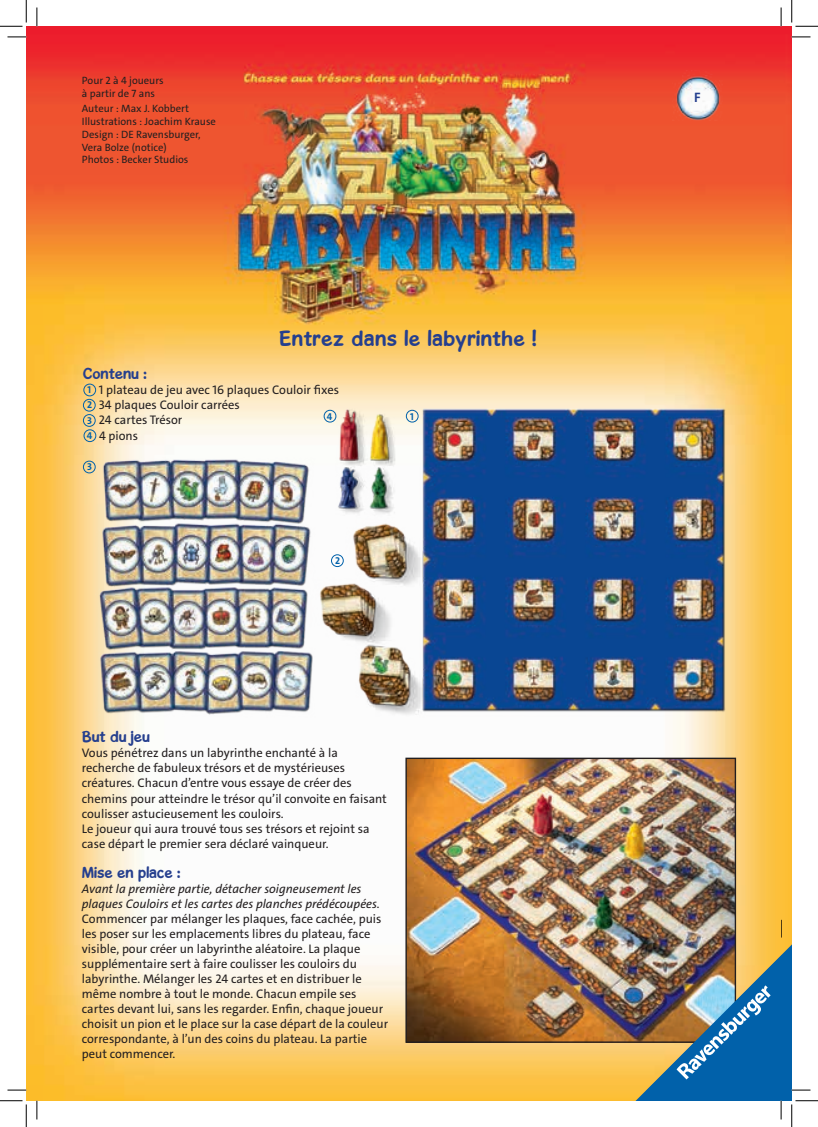
<style>
.page{position:relative;width:818px;height:1127px;background:#fff}
.page>*{position:absolute;margin:0;border:0;box-sizing:border-box;transform-origin:0 0}
.t1{font:700 22.5px "Gosmick Sans";letter-spacing:.025em;color:#253f8e}
.t2{font:700 16.25px "Gosmick Sans";color:#253f8e}
.t3{font:700 13.75px "The Sans C4 s";color:#253f8e}
.t4{font:12.5px/15px "The Sans C4 s";color:#231f20}
.t5{font:italic 12.5px/15px "The Sans C4 s";color:#231f20}
.t6{font:10.62px/12.8px "The Sans C4 s";color:#231f20}
.t7{font:700 10px "The Sans C4 s";color:#0161aa}
.s1{font-weight:700;font-size:10px;color:#0161aa}
</style>
<div class="page">
<img style="left:26px;top:26px;width:766px;height:1074px">
<img style="left:66px;top:377px;width:675px;height:342px">
<div style="left:83px;top:383px;width:13px;height:13px;border:1px solid #0161aa;border-radius:50%"></div>
<div style="left:83px;top:399px;width:13px;height:12px;border:1px solid #0161aa;border-radius:50%"></div>
<div style="left:83px;top:414px;width:13px;height:13px;border:1px solid #0161aa;border-radius:50%"></div>
<div style="left:84px;top:429px;width:12px;height:13px;border:1px solid #0161aa;border-radius:50%"></div>
<div style="left:406px;top:409px;width:13px;height:13px;border:1px solid #0161aa;border-radius:50%"></div>
<div style="left:331px;top:554px;width:13px;height:13px;border:1px solid #0161aa;border-radius:50%"></div>
<div style="left:83px;top:460px;width:13px;height:13px;border:1px solid #0161aa;border-radius:50%"></div>
<div style="left:324px;top:409px;width:12px;height:13px;border:1px solid #0161aa;border-radius:50%"></div>
<img style="left:672px;top:70px;width:51px;height:55px">
<img style="left:407px;top:759px;width:327px;height:281px">
<div style="left:405px;top:757px;width:331px;height:285px;border:1px solid #231f20"></div>
<svg style="left:8px;top:36px;width:18px;height:2px"></svg>
<svg style="left:792px;top:36px;width:18px;height:2px"></svg>
<svg style="left:8px;top:1089px;width:18px;height:1px"></svg>
<svg style="left:36px;top:8px;width:2px;height:18px"></svg>
<svg style="left:36px;top:1100px;width:2px;height:19px"></svg>
<svg style="left:780px;top:8px;width:2px;height:18px"></svg>
<svg style="left:0;top:0;width:27px;height:27px"></svg>
<svg style="left:0;top:1100px;width:27px;height:26px"></svg>
<svg style="left:791px;top:0;width:27px;height:27px"></svg>
<img style="left:634px;top:919px;width:184px;height:207px">
<p class="t6" style="left:82px;top:75px;width:83px">Pour 2 à 4 joueurs à partir de 7 ans</p>
<p class="t6" style="left:82px;top:102px;width:136px">Auteur : Max J. Kobbert<br>Illustrations : Joachim Krause<br>Design : DE Ravensburger,<br>Vera Bolze (notice)<br>Photos : Becker Studios</p>
<h1 class="t1" style="left:279px;top:324px;width:259px">Entrez dans le labyrinthe !</h1>
<h2 class="t2" style="left:83px;top:363px;width:65px">Contenu :</h2>
<p class="t4" style="left:87px;top:382px;width:254px"><span class="s1">1</span> 1 plateau de jeu avec 16 plaques Couloir fixes<br><span class="s1">2</span> 34 plaques Couloir carrées<br><span class="s1">3</span> 24 cartes Trésor<br><span class="s1">4</span> 4 pions</p>
<p class="t7" style="left:327px;top:409px;width:7px">4</p>
<p class="t7" style="left:87px;top:460px;width:6px">3</p>
<p class="t7" style="left:335px;top:554px;width:7px">2</p>
<p class="t7" style="left:410px;top:409px;width:5px">1</p>
<h2 class="t2" style="left:82px;top:726px;width:70px">But du jeu</h2>
<p class="t4" style="left:82px;top:745px;width:306px">Vous pénétrez dans un labyrinthe enchanté à la recherche de fabuleux trésors et de mystérieuses créatures. Chacun d’entre vous essaye de créer des chemins pour atteindre le trésor qu’il convoite en faisant coulisser astucieusement les couloirs.<br>Le joueur qui aura trouvé tous ses trésors et rejoint sa case départ le premier sera déclaré vainqueur.</p>
<h2 class="t2" style="left:82px;top:861px;width:100px">Mise en place :</h2>
<p class="t5" style="left:82px;top:880px;width:299px">Avant la première partie, détacher soigneusement les plaques Couloirs et les cartes des planches prédécoupées.</p>
<p class="t4" style="left:82px;top:910px;width:308px">Commencer par mélanger les plaques, face cachée, puis les poser sur les emplacements libres du plateau, face visible, pour créer un labyrinthe aléatoire. La plaque supplémentaire sert à faire coulisser les couloirs du labyrinthe. Mélanger les 24 cartes et en distribuer le même nombre à tout le monde. Chacun empile ses cartes devant lui, sans les regarder. Enfin, chaque joueur choisit un pion et le place sur la case départ de la couleur correspondante, à l’un des coins du plateau. La partie peut commencer.</p>
<p class="t3" style="left:694px;top:89px;width:8px">F</p>
</div>
